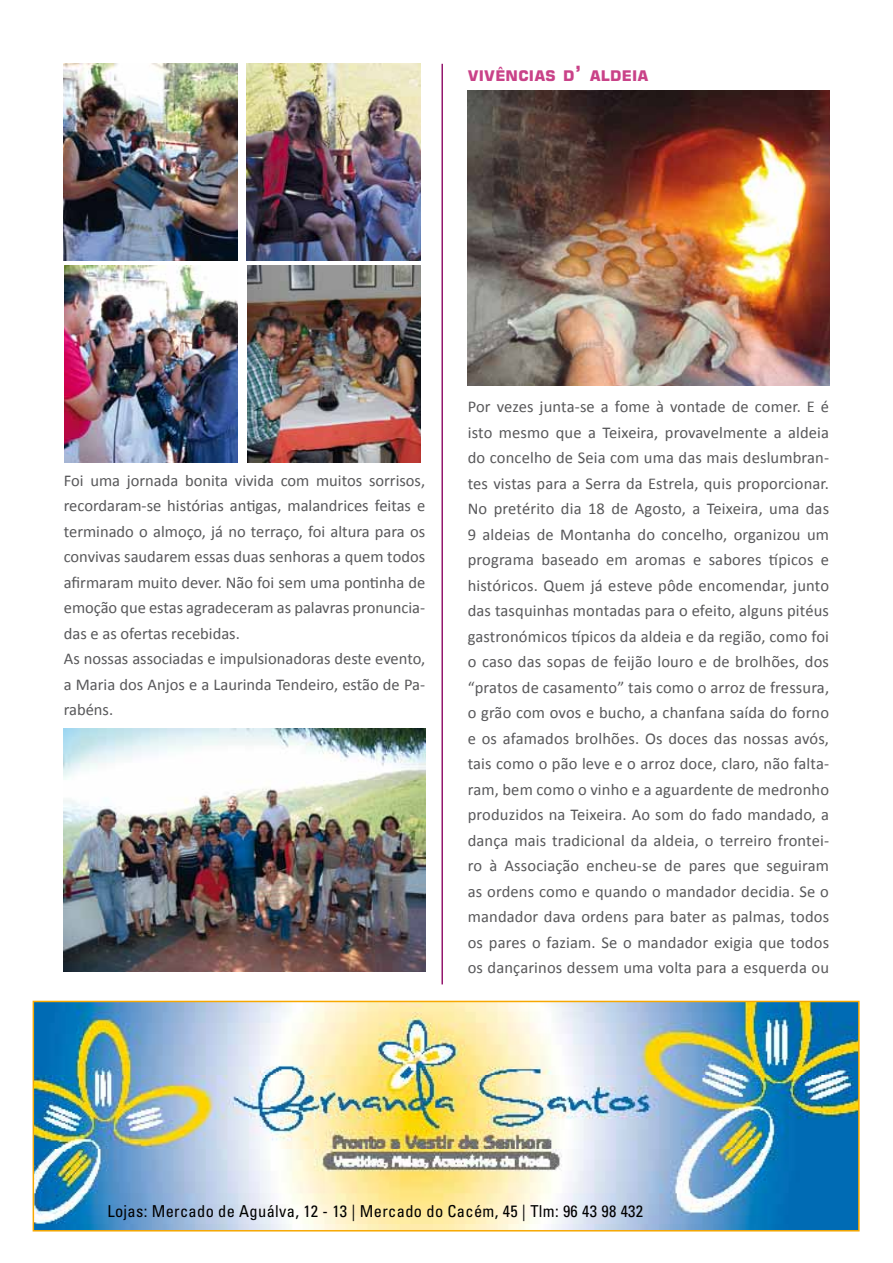
<style>
.page{position:relative;width:893px;height:1263px;background:#fff}
.page>*{position:absolute;margin:0;border:0;box-sizing:border-box;transform-origin:0 0}
.t1{font:16.5px/25.5px "Calibri";color:#58585a;text-align:justify}
.t2{font:condensed 16.35px "Univers LT Std";letter-spacing:.02em;color:#000}
.t3{font:700 14.7px "Square 721 BT";letter-spacing:.015em;color:#c94288}
.s1{font-size:21px}
</style>
<div class="page">
<img style="left:35px;top:1003px;width:823px;height:226px">
<div style="left:33px;top:1001px;width:827px;height:230px;border:1px solid #f7a800"></div>
<img style="left:468px;top:91px;width:361px;height:294px">
<img style="left:64px;top:729px;width:361px;height:242px">
<img style="left:64px;top:266px;width:174px;height:197px">
<img style="left:64px;top:64px;width:174px;height:197px">
<img style="left:247px;top:266px;width:174px;height:197px">
<img style="left:247px;top:64px;width:174px;height:197px">
<hr style="left:441px;top:64px;width:2px;height:920px;background:#93176d">
<p class="t3" style="left:468px;top:66px;width:182px">VIVÊNCIAS D<span class="s1">’</span> ALDEIA</p>
<p class="t1" style="left:64px;top:468px;width:363px;text-align:left">Foi uma jornada bonita vivida com muitos sorrisos, recordaram-se histórias antigas, malandrices feitas e terminado o almoço, já no terraço, foi altura para os convivas saudarem essas duas senhoras a quem todos afirmaram muito dever. Não foi sem uma pontinha de emoção que estas agradeceram as palavras pronuncia&shy;das e as ofertas recebidas.<br>As nossas associadas e impulsionadoras deste evento, a Maria dos Anjos e a Laurinda Tendeiro, estão de Pa&shy;rabéns.</p>
<p class="t1" style="left:468px;top:394px;width:363px">Por vezes junta-se a fome à vontade de comer. E é isto mesmo que a Teixeira, provavelmente a aldeia do concelho de Seia com uma das mais deslumbran&shy;tes vistas para a Serra da Estrela, quis proporcionar.<br>No pretérito dia 18 de Agosto, a Teixeira, uma das 9 aldeias de Montanha do concelho, organizou um programa baseado em aromas e sabores típicos e históricos. Quem já esteve pôde encomendar, junto das tasquinhas montadas para o efeito, alguns pitéus gastronómicos típicos da aldeia e da região, como foi o caso das sopas de feijão louro e de brolhões, dos “pratos de casamento” tais como o arroz de fressura, o grão com ovos e bucho, a chanfana saída do forno e os afamados brolhões. Os doces das nossas avós, tais como o pão leve e o arroz doce, claro, não falta&shy;ram, bem como o vinho e a aguardente de medronho produzidos na Teixeira. Ao som do fado mandado, a dança mais tradicional da aldeia, o terreiro frontei&shy;ro à Associação encheu-se de pares que seguiram as ordens como e quando o mandador decidia. Se o mandador dava ordens para bater as palmas, todos os pares o faziam. Se o mandador exigia que todos os dançarinos dessem uma volta para a esquerda ou</p>
<p class="t2" style="left:107px;top:1201px;width:537px">Lojas: Mercado de Aguálva, 12 - 13 | Mercado do Cacém, 45 | Tlm: 96 43 98 432</p>
</div>
